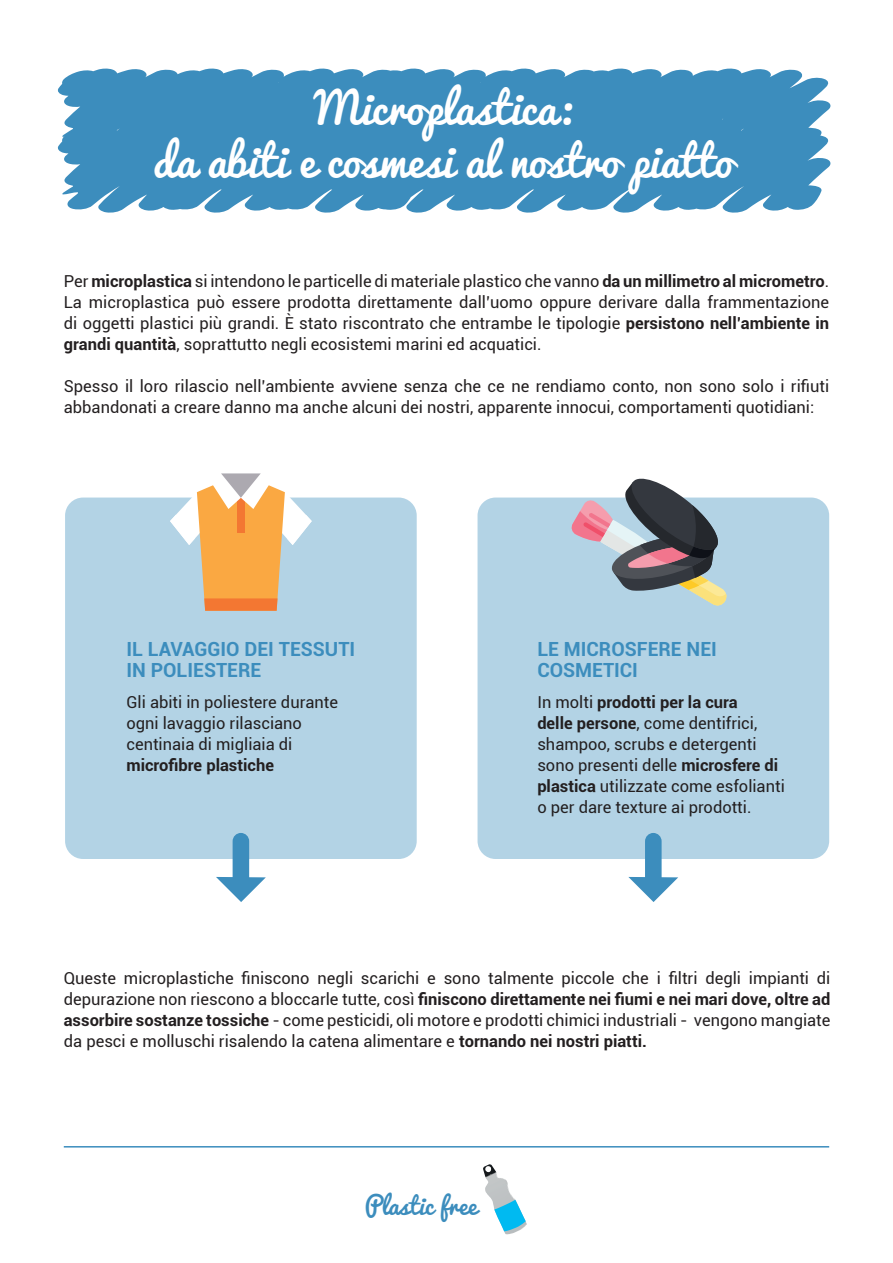
<style>
.page{position:relative;width:893px;height:1263px;background:#fff}
.page>*{position:absolute;margin:0;border:0;box-sizing:border-box;transform-origin:0 0}
.t1{font:43.5px/52.5px "Pacifico";color:#fff;text-align:center}
.t2{font:24px "Pacifico";color:#3c8dbd}
.t3{font:700 19.5px/21px "Roboto";color:#3c8dbd}
.t4{font:16.5px/21px "Roboto";color:#231f20}
.t5{font:700 16.5px "Roboto";color:#231f20}
.s1{font-weight:700}
</style>
<div class="page">
<hr style="left:64px;top:1146px;width:765px;height:1px;background:#3c8dbd">
<img style="left:485px;top:1172px;width:42px;height:62px">
<svg style="left:494px;top:1200px;width:32px;height:31px"></svg>
<svg style="left:483px;top:1164px;width:13px;height:13px"></svg>
<svg style="left:57px;top:68px;width:774px;height:58px;background:#4a95c2"></svg>
<svg style="left:57px;top:126px;width:774px;height:87px;background:#4c96c2"></svg>
<div style="left:65px;top:497px;width:352px;height:362px;background:#b3d3e5;border-radius:18px"></div>
<div style="left:477px;top:497px;width:352px;height:362px;background:#b3d3e5;border-radius:18px"></div>
<svg style="left:571px;top:478px;width:157px;height:128px"></svg>
<svg style="left:170px;top:473px;width:142px;height:138px"></svg>
<svg style="left:216px;top:877px;width:50px;height:25px"></svg>
<div style="left:233px;top:833px;width:16px;height:53px;background:#3c8dbd;border-radius:8px"></div>
<svg style="left:628px;top:877px;width:50px;height:25px"></svg>
<div style="left:645px;top:833px;width:17px;height:53px;background:#3c8dbd;border-radius:8px"></div>
<h1 class="t1" style="left:154px;top:84px;width:581px">Microplastica:<br>da abiti e cosmesi al nostro piatto</h1>
<p class="t4" style="left:64px;top:270px;width:767px;text-align:justify">Per <span class="s1">microplastica</span> si intendono le particelle di materiale plastico che vanno <span class="s1">da un millimetro al micrometro</span>.<br>La microplastica può essere prodotta direttamente dall’uomo oppure derivare dalla frammentazione di oggetti plastici più grandi. È stato riscontrato che entrambe le tipologie <span class="s1">persistono nell’ambiente in grandi quantità</span>, soprattutto negli ecosistemi marini ed acquatici.</p>
<p class="t4" style="left:64px;top:375px;width:767px">Spesso il loro rilascio nell’ambiente avviene senza che ce ne rendiamo conto, non sono solo i rifiuti abbandonati a creare danno ma anche alcuni dei nostri, apparente innocui, comportamenti quotidiani:</p>
<p class="t3" style="left:126px;top:637px;width:230px">IL LAVAGGIO DEI TESSUTI<br>IN POLIESTERE</p>
<p class="t4" style="left:126px;top:691px;width:213px">Gli abiti in poliestere durante ogni lavaggio rilasciano centinaia di migliaia di</p>
<p class="t5" style="left:126px;top:753px;width:149px">microfibre plastiche</p>
<p class="t3" style="left:537px;top:637px;width:181px">LE MICROSFERE NEI<br>COSMETICI</p>
<p class="t4" style="left:537px;top:691px;width:249px">In molti <span class="s1">prodotti per la cura<br>delle persone</span>, come dentifrici, shampoo, scrubs e detergenti sono presenti delle <span class="s1">microsfere di plastica</span> utilizzate come esfolianti o per dare texture ai prodotti.</p>
<p class="t4" style="left:64px;top:966px;width:768px;text-align:justify">Queste microplastiche finiscono negli scarichi e sono talmente piccole che i filtri degli impianti di depurazione non riescono a bloccarle tutte, così <span class="s1">finiscono direttamente nei fiumi e nei mari dove, oltre ad assorbire sostanze tossiche</span> - come pesticidi, oli motore e prodotti chimici industriali - vengono mangiate da pesci e molluschi risalendo la catena alimentare e <span class="s1">tornando nei nostri piatti.</span></p>
<h2 class="t2" style="left:365px;top:1192px;width:114px">Plastic free</h2>
</div>
